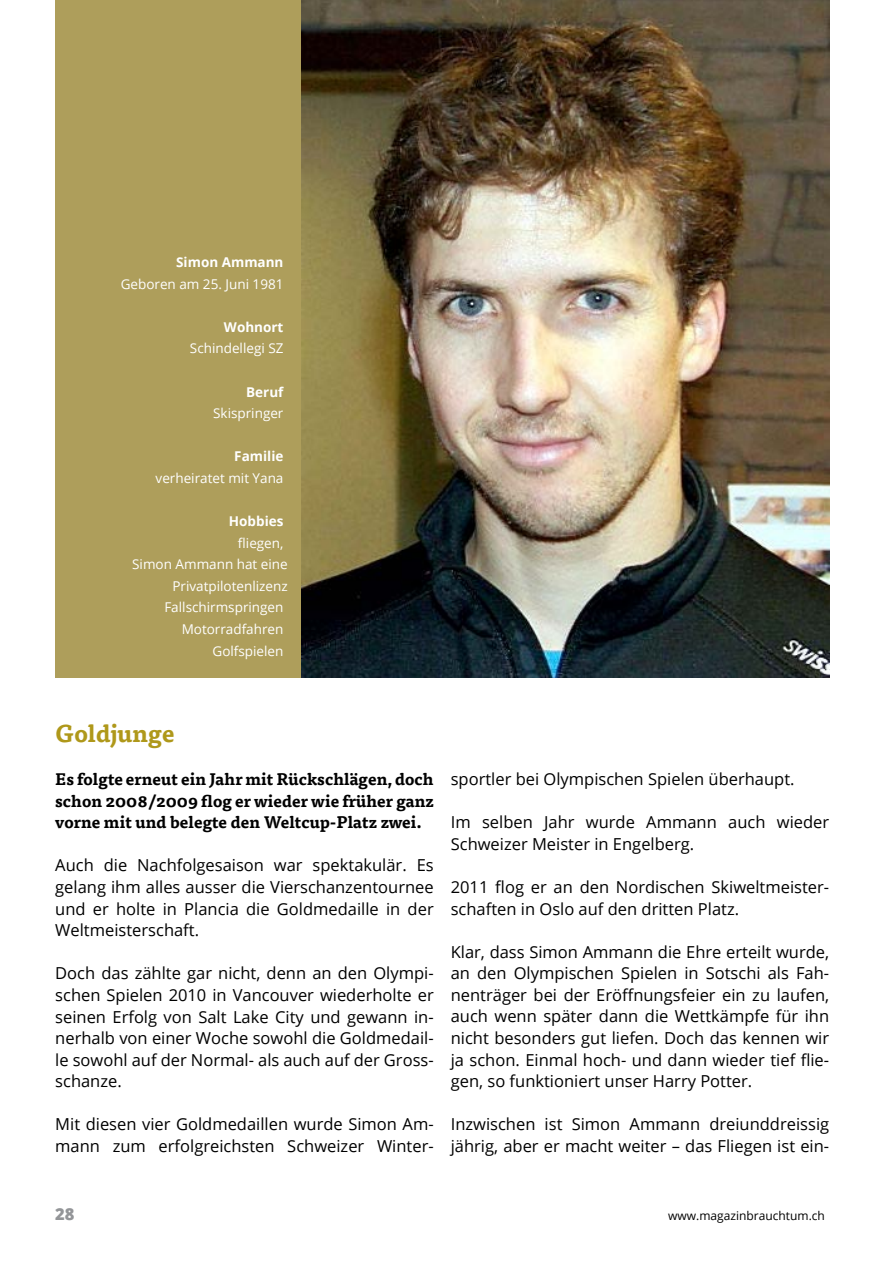
<style>
.page{position:relative;width:893px;height:1263px;background:#fff}
.page>*{position:absolute;margin:0;border:0;box-sizing:border-box;transform-origin:0 0}
.t1{font:700 24px "Tisa Pro";color:#af981a}
.t2{font:16.5px/21.6px "Open Sans";color:#000}
.t3{font:700 16.5px/21.6px "Tisa Pro";color:#000;text-align:justify}
.t4{font:800 16.5px "Open Sans";color:#939598}
.t5{font:13.5px "Open Sans";color:#fff}
.t6{font:700 13.5px "Open Sans";color:#fff}
.t7{font:12px "Open Sans";color:#000}
</style>
<div class="page">
<div style="left:55px;top:0;width:247px;height:677px;background:#ae9e5b"></div>
<img style="left:302px;top:0;width:527px;height:677px">
<p class="t6" style="left:176px;top:253px;width:109px">Simon Ammann</p>
<p class="t5" style="left:121px;top:274px;width:164px">Geboren am 25. Juni 1981</p>
<p class="t6" style="left:224px;top:317px;width:61px">Wohnort</p>
<p class="t5" style="left:190px;top:339px;width:95px">Schindellegi SZ</p>
<p class="t6" style="left:246px;top:382px;width:39px">Beruf</p>
<p class="t5" style="left:213px;top:404px;width:72px">Skispringer</p>
<p class="t6" style="left:234px;top:447px;width:51px">Familie</p>
<p class="t5" style="left:156px;top:469px;width:129px">verheiratet mit Yana</p>
<p class="t6" style="left:229px;top:512px;width:56px">Hobbies</p>
<p class="t5" style="left:238px;top:533px;width:47px">fliegen,</p>
<p class="t5" style="left:132px;top:555px;width:157px">Simon Ammann hat eine</p>
<p class="t5" style="left:172px;top:577px;width:117px">Privatpilotenlizenz</p>
<p class="t5" style="left:164px;top:598px;width:121px">Fallschirmspringen</p>
<p class="t5" style="left:182px;top:620px;width:103px">Motorradfahren</p>
<p class="t5" style="left:213px;top:641px;width:72px">Golfspielen</p>
<h1 class="t1" style="left:55px;top:714px;width:121px">Goldjunge</h1>
<p class="t3" style="left:55px;top:767px;width:380px">Es folgte erneut ein Jahr mit Rückschlägen, doch schon 2008/2009 flog er wieder wie früher ganz vorne mit und belegte den Weltcup-Platz zwei.</p>
<p class="t2" style="left:55px;top:854px;width:380px;text-align:justify">Auch die Nachfolgesaison war spektakulär. Es gelang ihm alles ausser die Vierschanzentournee und er holte in Plancia die Goldmedaille in der Weltmeisterschaft.</p>
<p class="t2" style="left:55px;top:962px;width:380px;text-align:justify">Doch das zählte gar nicht, denn an den Olympi&shy;schen Spielen 2010 in Vancouver wiederholte er seinen Erfolg von Salt Lake City und gewann in&shy;nerhalb von einer Woche sowohl die Goldmedail&shy;le sowohl auf der Normal- als auch auf der Gross&shy;schanze.</p>
<p class="t2" style="left:55px;top:1113px;width:380px">Mit diesen vier Goldmedaillen wurde Simon Am&shy;mann zum erfolgreichsten Schweizer Winter-</p>
<p class="t2" style="left:451px;top:768px;width:345px">sportler bei Olympischen Spielen überhaupt.</p>
<p class="t2" style="left:451px;top:811px;width:380px">Im selben Jahr wurde Ammann auch wieder<br>Schweizer Meister in Engelberg.</p>
<p class="t2" style="left:451px;top:876px;width:380px">2011 flog er an den Nordischen Skiweltmeister&shy;schaften in Oslo auf den dritten Platz.</p>
<p class="t2" style="left:451px;top:940px;width:380px;text-align:justify">Klar, dass Simon Ammann die Ehre erteilt wurde, an den Olympischen Spielen in Sotschi als Fah&shy;nenträger bei der Eröffnungsfeier ein zu laufen, auch wenn später dann die Wettkämpfe für ihn nicht besonders gut liefen. Doch das kennen wir ja schon. Einmal hoch- und dann wieder tief flie&shy;gen, so funktioniert unser Harry Potter.</p>
<p class="t2" style="left:451px;top:1113px;width:380px">Inzwischen ist Simon Ammann dreiunddreissig jährig, aber er macht weiter – das Fliegen ist ein-</p>
<p class="t4" style="left:55px;top:1202px;width:21px">28</p>
<p class="t7" style="left:668px;top:1208px;width:158px">www.magazinbrauchtum.ch</p>
</div>
